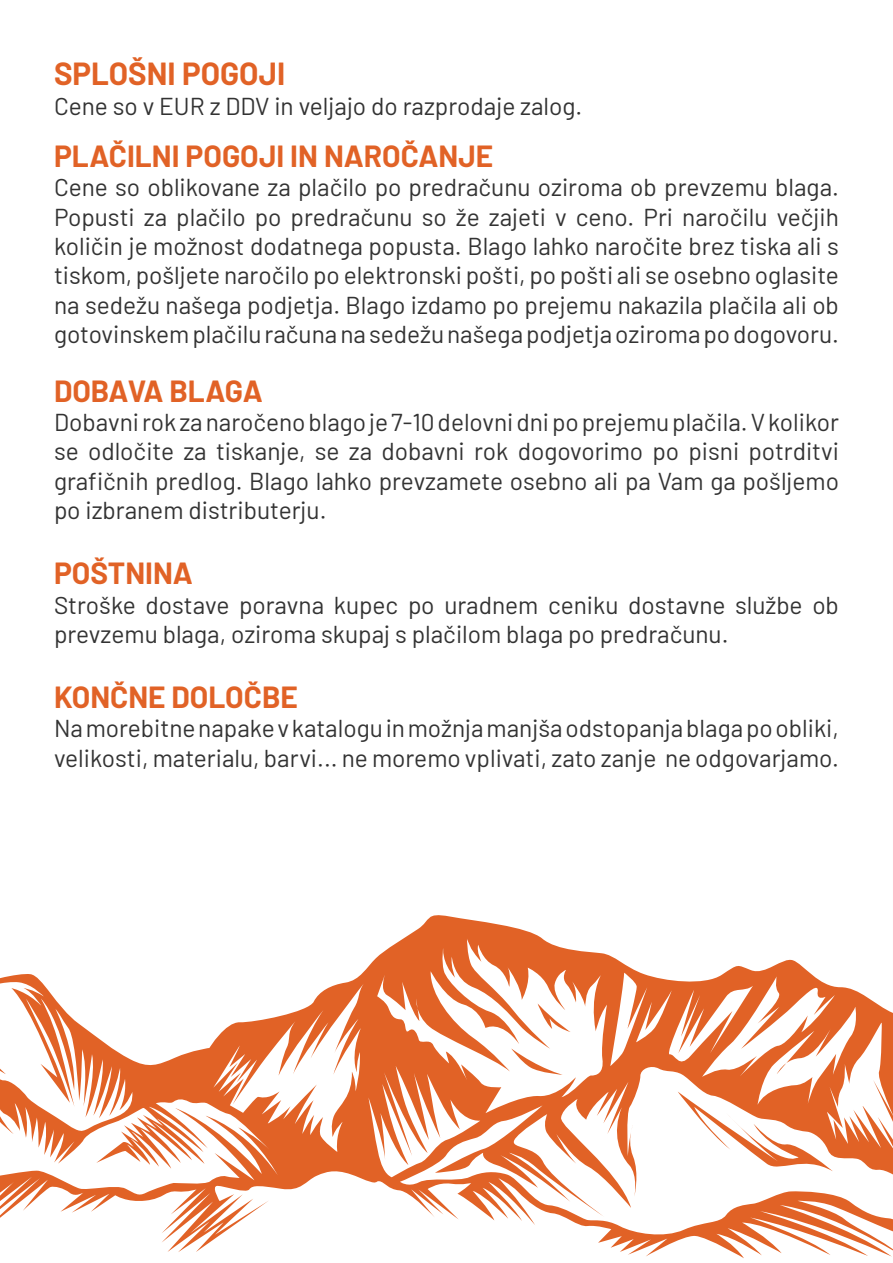
<style>
.page{position:relative;width:893px;height:1263px;background:#fff}
.page>*{position:absolute;margin:0;border:0;box-sizing:border-box;transform-origin:0 0}
.t1{font:700 31.2px "Barlow";color:#e16226}
.t2{font:700 29.85px "Barlow";color:#e16226}
.t3{font:24.45px/29.2px "Barlow";color:#333;text-align:justify}
</style>
<div class="page">
<svg style="left:0;top:915px;width:893px;height:343px"></svg>
<p class="t1" style="left:54px;top:51px;width:233px">SPLOŠNI POGOJI</p>
<p class="t3" style="left:54px;top:89px;width:530px">Cene so v EUR z DDV in veljajo do razprodaje zalog.</p>
<p class="t2" style="left:54px;top:134px;width:441px">PLAČILNI POGOJI IN NAROČANJE</p>
<p class="t3" style="left:54px;top:171px;width:786px">Cene so oblikovane za plačilo po predračunu oziroma ob prevzemu blaga.<br>Popusti za plačilo po predračunu so že zajeti v ceno. Pri naročilu večjih količin je možnost dodatnega popusta. Blago lahko naročite brez tiska ali s tiskom, pošljete naročilo po elektronski pošti, po pošti ali se osebno oglasite na sedežu našega podjetja. Blago izdamo po prejemu nakazila plačila ali ob gotovinskem plačilu računa na sedežu našega podjetja oziroma po dogovoru.</p>
<p class="t2" style="left:54px;top:369px;width:210px">DOBAVA BLAGA</p>
<p class="t3" style="left:54px;top:406px;width:786px">Dobavni rok za naročeno blago je 7-10 delovni dni po prejemu plačila. V kolikor se odločite za tiskanje, se za dobavni rok dogovorimo po pisni potrditvi grafičnih predlog. Blago lahko prevzamete osebno ali pa Vam ga pošljemo po izbranem distributerju.</p>
<p class="t2" style="left:54px;top:551px;width:140px">POŠTNINA</p>
<p class="t3" style="left:54px;top:588px;width:786px">Stroške dostave poravna kupec po uradnem ceniku dostavne službe ob prevzemu blaga, oziroma skupaj s plačilom blaga po predračunu.</p>
<p class="t2" style="left:54px;top:675px;width:245px">KONČNE DOLOČBE</p>
<p class="t3" style="left:54px;top:712px;width:786px">Na morebitne napake v katalogu in možnja manjša odstopanja blaga po obliki, velikosti, materialu, barvi... ne moremo vplivati, zato zanje ne odgovarjamo.</p>
</div>
